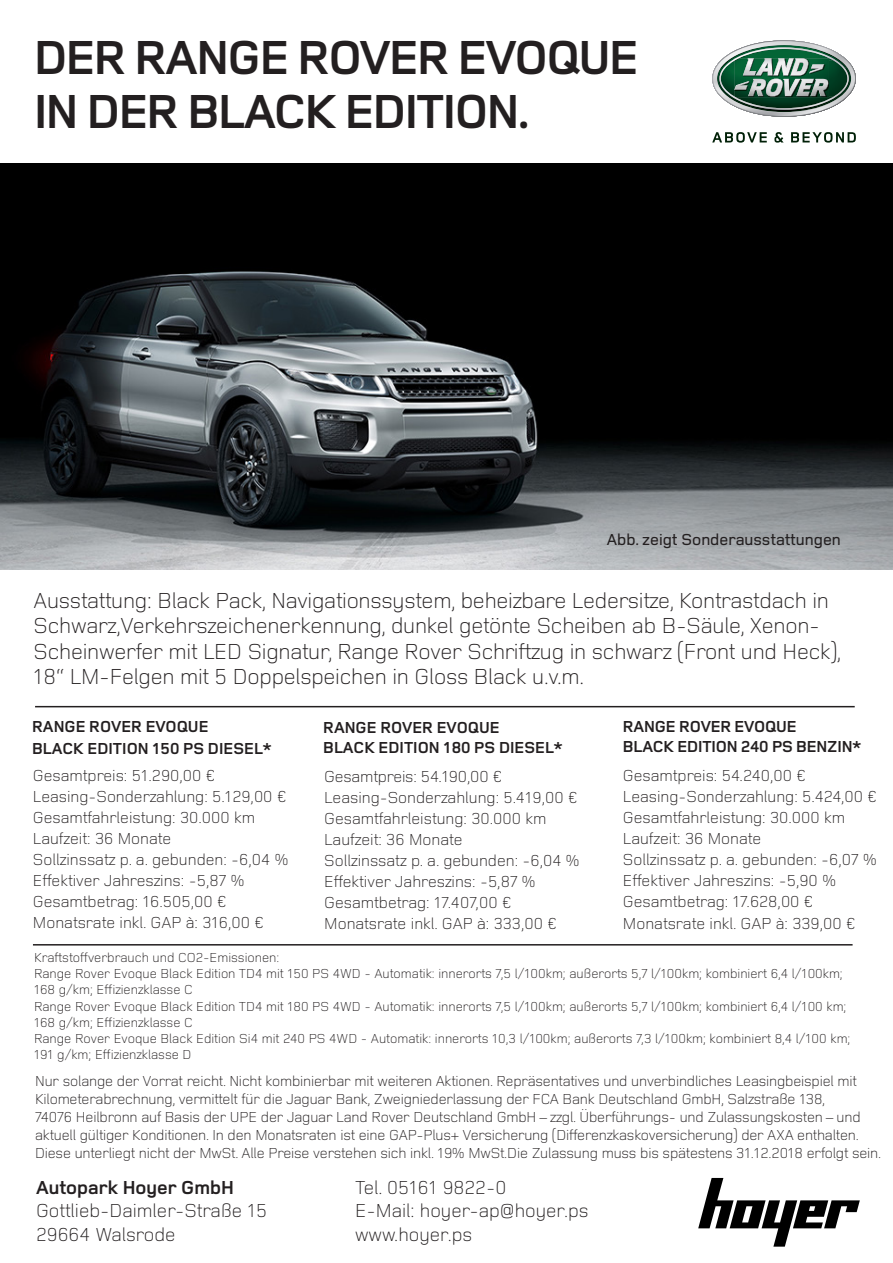
<style>
.page{position:relative;width:893px;height:1263px;background:#fff}
.page>*{position:absolute;margin:0;border:0;box-sizing:border-box;transform-origin:0 0}
.t1{font:700 49.5px "Land Rover OT4";letter-spacing:-.03em;color:#231f20}
.t2{font:300 22.5px/25.5px "Land Rover OT4";letter-spacing:-.01em;color:#231f20}
.t3{font:300 19.5px "Land Rover OT4";color:#231f20}
.t4{font:700 19.5px "Land Rover OT4";color:#231f20}
.t5{font:300 16.5px "Land Rover OT4";color:#231f20}
.t6{font:700 16.5px/19.8px "Land Rover OT4";color:#231f20}
.t7{font:500 16.5px "Land Rover OT4";color:#231f20}
.t8{font:300 15px/18px "Land Rover OT4";letter-spacing:-.01em;color:#231f20}
.t9{font:300 13.5px/16.2px "Land Rover OT4";color:#231f20}
</style>
<div class="page">
<svg style="left:712px;top:40px;width:144px;height:77px"></svg>
<img style="left:719px;top:47px;width:112px;height:32px">
<img style="left:831px;top:57px;width:17px;height:16px">
<svg style="left:712px;top:132px;width:55px;height:11px"></svg>
<svg style="left:791px;top:132px;width:65px;height:11px"></svg>
<svg style="left:774px;top:132px;width:10px;height:11px"></svg>
<hr style="left:35px;top:706px;width:820px;height:1px;background:#231f20">
<svg style="left:698px;top:1178px;width:162px;height:68px"></svg>
<img style="left:0;top:164px;width:893px;height:406px">
<hr style="left:33px;top:944px;width:820px;height:1px;background:#231f20">
<p class="t1" style="left:34px;top:24px;width:606px">DER RANGE ROVER EVOQUE</p>
<p class="t1" style="left:34px;top:78px;width:497px">IN DER BLACK EDITION.</p>
<p class="t7" style="left:607px;top:528px;width:236px">Abb. zeigt Sonderausstattungen</p>
<p class="t2" style="left:34px;top:586px;width:809px">Ausstattung: Black Pack, Navigationssystem, beheizbare Ledersitze, Kontrastdach in Schwarz,Verkehrszeichenerkennung, dunkel getönte Scheiben ab B-Säule, Xenon-Scheinwerfer mit LED Signatur, Range Rover Schriftzug in schwarz (Front und Heck), 18“ LM-Felgen mit 5 Doppelspeichen in Gloss Black u.v.m.</p>
<p class="t6" style="left:32px;top:715px;width:241px;line-height:21.6px">RANGE ROVER EVOQUE<br>BLACK EDITION 150 PS DIESEL*</p>
<p class="t5" style="left:33px;top:764px;width:184px">Gesamtpreis: 51.290,00 €</p>
<p class="t5" style="left:33px;top:785px;width:255px">Leasing-Sonderzahlung: 5.129,00 €</p>
<p class="t5" style="left:33px;top:806px;width:224px">Gesamtfahrleistung: 30.000 km</p>
<p class="t5" style="left:33px;top:827px;width:140px">Laufzeit: 36 Monate</p>
<p class="t5" style="left:33px;top:848px;width:257px">Sollzinssatz p. a. gebunden: -6,04 %</p>
<p class="t5" style="left:33px;top:869px;width:213px">Effektiver Jahreszins: -5,87 %</p>
<p class="t5" style="left:33px;top:890px;width:195px">Gesamtbetrag: 16.505,00 €</p>
<p class="t5" style="left:33px;top:911px;width:232px">Monatsrate inkl. GAP à: 316,00 €</p>
<p class="t6" style="left:623px;top:716px;width:240px">RANGE ROVER EVOQUE<br>BLACK EDITION 240 PS BENZIN*</p>
<p class="t5" style="left:623px;top:764px;width:184px">Gesamtpreis: 54.240,00 €</p>
<p class="t5" style="left:623px;top:785px;width:255px">Leasing-Sonderzahlung: 5.424,00 €</p>
<p class="t5" style="left:623px;top:806px;width:224px">Gesamtfahrleistung: 30.000 km</p>
<p class="t5" style="left:623px;top:827px;width:140px">Laufzeit: 36 Monate</p>
<p class="t5" style="left:623px;top:848px;width:255px">Sollzinssatz p. a. gebunden: -6,07 %</p>
<p class="t5" style="left:623px;top:869px;width:214px">Effektiver Jahreszins: -5,90 %</p>
<p class="t5" style="left:623px;top:890px;width:192px">Gesamtbetrag: 17.628,00 €</p>
<p class="t5" style="left:623px;top:912px;width:234px">Monatsrate inkl. GAP à: 339,00 €</p>
<p class="t6" style="left:323px;top:717px;width:241px">RANGE ROVER EVOQUE<br>BLACK EDITION 180 PS DIESEL*</p>
<p class="t5" style="left:324px;top:765px;width:179px">Gesamtpreis: 54.190,00 €</p>
<p class="t5" style="left:324px;top:786px;width:255px">Leasing-Sonderzahlung: 5.419,00 €</p>
<p class="t5" style="left:324px;top:807px;width:224px">Gesamtfahrleistung: 30.000 km</p>
<p class="t5" style="left:324px;top:828px;width:140px">Laufzeit: 36 Monate</p>
<p class="t5" style="left:324px;top:849px;width:257px">Sollzinssatz p. a. gebunden: -6,04 %</p>
<p class="t5" style="left:324px;top:870px;width:213px">Effektiver Jahreszins: -5,87 %</p>
<p class="t5" style="left:324px;top:891px;width:189px">Gesamtbetrag: 17.407,00 €</p>
<p class="t5" style="left:324px;top:912px;width:234px">Monatsrate inkl. GAP à: 333,00 €</p>
<p class="t9" style="left:34px;top:948px;width:247px">Kraftstoffverbrauch und CO2-Emissionen:</p>
<p class="t9" style="left:34px;top:964px;width:810px">Range Rover Evoque Black Edition TD4 mit 150 PS 4WD - Automatik: innerorts 7,5 l/100km; außerorts 5,7 l/100km; kombiniert 6,4 l/100km;<br>168 g/km; Effizienzklasse C</p>
<p class="t9" style="left:34px;top:997px;width:814px">Range Rover Evoque Black Edition TD4 mit 180 PS 4WD - Automatik: innerorts 7,5 l/100km; außerorts 5,7 l/100km; kombiniert 6,4 l/100 km;<br>168 g/km; Effizienzklasse C</p>
<p class="t9" style="left:34px;top:1029px;width:818px">Range Rover Evoque Black Edition Si4 mit 240 PS 4WD - Automatik: innerorts 10,3 l/100km; außerorts 7,3 l/100km; kombiniert 8,4 l/100 km;<br>191 g/km; Effizienzklasse D</p>
<p class="t8" style="left:35px;top:1071px;width:848px">Nur solange der Vorrat reicht. Nicht kombinierbar mit weiteren Aktionen. Repräsentatives und unverbindliches Leasingbeispiel mit Kilometerabrechnung, vermittelt für die Jaguar Bank, Zweigniederlassung der FCA Bank Deutschland GmbH, Salzstraße 138,<br>74076 Heilbronn auf Basis der UPE der Jaguar Land Rover Deutschland GmbH – zzgl. Überführungs- und Zulassungskosten – und aktuell gültiger Konditionen. In den Monatsraten ist eine GAP-Plus+ Versicherung (Differenzkaskoversicherung) der AXA enthalten.<br>Diese unterliegt nicht der MwSt. Alle Preise verstehen sich inkl. 19% MwSt.Die Zulassung muss bis spätestens 31.12.2018 erfolgt sein.</p>
<p class="t4" style="left:36px;top:1174px;width:199px">Autopark Hoyer GmbH</p>
<p class="t3" style="left:36px;top:1197px;width:233px">Gottlieb-Daimler-Straße 15</p>
<p class="t3" style="left:36px;top:1220px;width:141px">29664 Walsrode</p>
<p class="t3" style="left:355px;top:1174px;width:153px">Tel. 05161 9822-0</p>
<p class="t3" style="left:355px;top:1197px;width:235px">E-Mail: hoyer-ap@hoyer.ps</p>
<p class="t3" style="left:355px;top:1220px;width:119px">www.hoyer.ps</p>
</div>
